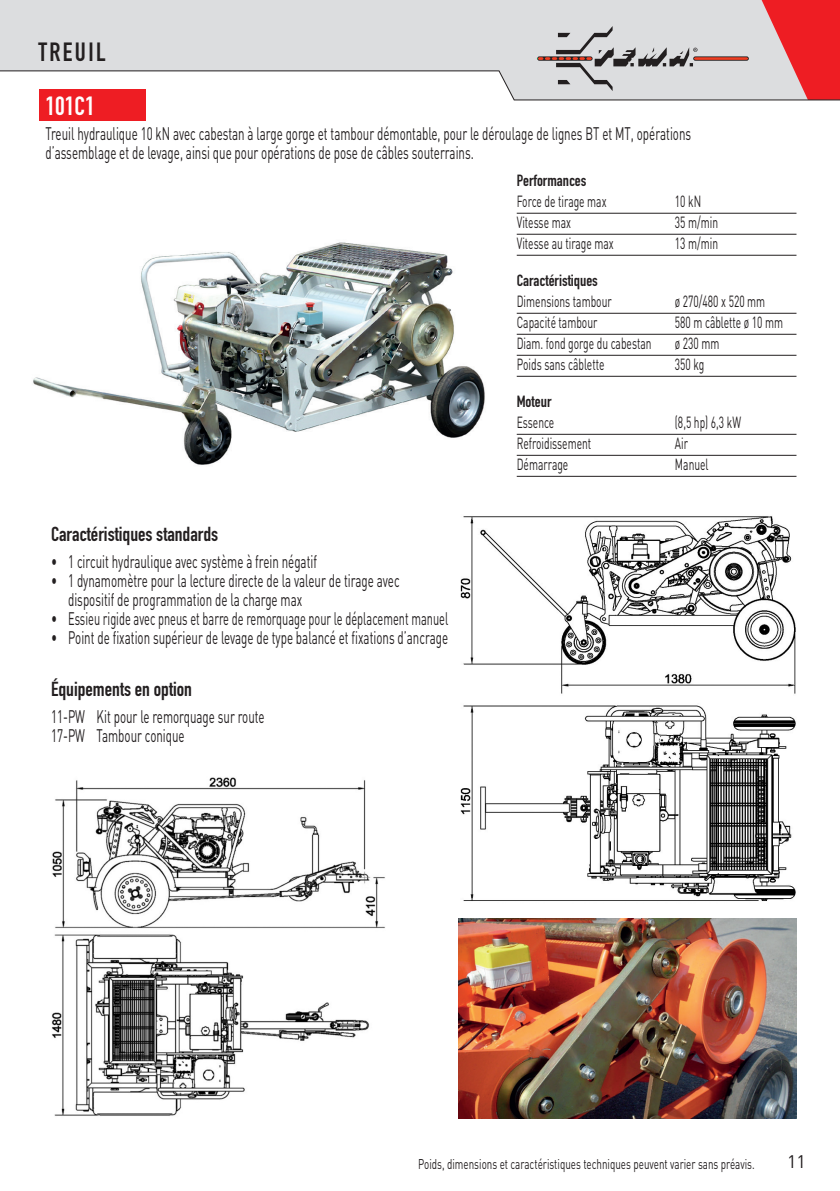
<style>
.page{position:relative;width:840px;height:1191px;background:#fff}
.page>*{position:absolute;margin:0;border:0;box-sizing:border-box;transform-origin:0 0}
.t1{font:26px "DIN Engschrift Std";letter-spacing:.09em;color:#231f20}
.t2{font:26px "DIN Engschrift Std";color:#fff}
.t3{font:20px "DIN Engschrift Std";color:#231f20}
.t4{font:18px/19px "DIN";color:#231f20;scale:.64 1}
.t5{font:18px "DIN";color:#231f20}
.t6{font:16px "DIN";color:#231f20;scale:.64 1}
.t7{font:16px "DIN Engschrift Std";color:#231f20}
.t8{font:14px "DIN";color:#231f20;scale:.7 1}
</style>
<div class="page">
<svg style="left:0;top:0;width:537px;height:100px"></svg>
<img style="left:52px;top:777px;width:333px;height:339px">
<img style="left:33px;top:212px;width:505px;height:264px">
<div style="left:40px;top:89px;width:106px;height:31px;background:#ee1d23"></div>
<hr style="left:516px;top:213px;width:280px;height:1px;background:#231f20">
<hr style="left:516px;top:234px;width:280px;height:1px;background:#231f20">
<hr style="left:516px;top:255px;width:280px;height:1px;background:#231f20">
<hr style="left:516px;top:313px;width:280px;height:1px;background:#231f20">
<hr style="left:516px;top:334px;width:280px;height:1px;background:#231f20">
<hr style="left:516px;top:355px;width:280px;height:1px;background:#231f20">
<hr style="left:516px;top:376px;width:280px;height:1px;background:#231f20">
<hr style="left:516px;top:434px;width:280px;height:1px;background:#231f20">
<hr style="left:516px;top:455px;width:280px;height:1px;background:#231f20">
<hr style="left:516px;top:476px;width:280px;height:1px;background:#231f20">
<img style="left:458px;top:918px;width:338px;height:201px">
<img style="left:460px;top:516px;width:336px;height:385px">
<svg style="left:537px;top:0;width:303px;height:100px;background:#d4adb0"></svg>
<h1 class="t1" style="left:39px;top:37px;width:69px">TREUIL</h1>
<h1 class="t2" style="left:45px;top:91px;width:51px">101C1</h1>
<p class="t4" style="left:45px;top:123px;width:1009px">Treuil hydraulique 10 kN avec cabestan à large gorge et tambour démontable, pour le déroulage de lignes BT et MT, opérations d’assemblage et de levage, ainsi que pour opérations de pose de câbles souterrains.</p>
<p class="t7" style="left:516px;top:171px;width:71px">Performances</p>
<p class="t6" style="left:516px;top:191px;width:142px">Force de tirage max</p>
<p class="t6" style="left:674px;top:191px;width:42px">10 kN</p>
<p class="t6" style="left:516px;top:212px;width:86px">Vitesse max</p>
<p class="t6" style="left:674px;top:212px;width:69px">35 m/min</p>
<p class="t6" style="left:516px;top:233px;width:153px">Vitesse au tirage max</p>
<p class="t6" style="left:674px;top:233px;width:69px">13 m/min</p>
<p class="t7" style="left:516px;top:271px;width:83px">Caractéristiques</p>
<p class="t6" style="left:516px;top:291px;width:150px">Dimensions tambour</p>
<p class="t6" style="left:674px;top:291px;width:143px">ø 270/480 x 520 mm</p>
<p class="t6" style="left:516px;top:312px;width:128px">Capacité tambour</p>
<p class="t6" style="left:674px;top:312px;width:170px">580 m câblette ø 10 mm</p>
<p class="t6" style="left:516px;top:333px;width:212px">Diam. fond gorge du cabestan</p>
<p class="t6" style="left:674px;top:333px;width:71px">ø 230 mm</p>
<p class="t6" style="left:516px;top:354px;width:138px">Poids sans câblette</p>
<p class="t6" style="left:674px;top:354px;width:47px">350 kg</p>
<p class="t7" style="left:516px;top:392px;width:36px">Moteur</p>
<p class="t6" style="left:516px;top:412px;width:60px">Essence</p>
<p class="t6" style="left:674px;top:412px;width:105px">(8,5 hp) 6,3 kW</p>
<p class="t6" style="left:516px;top:433px;width:118px">Refroidissement</p>
<p class="t6" style="left:674px;top:433px;width:22px">Air</p>
<p class="t6" style="left:516px;top:454px;width:82px">Démarrage</p>
<p class="t6" style="left:674px;top:454px;width:54px">Manuel</p>
<p class="t3" style="left:51px;top:522px;width:168px">Caractéristiques standards</p>
<p class="t4" style="left:51px;top:551px;width:417px">• 1 circuit hydraulique avec système à frein négatif</p>
<p class="t4" style="left:68px;top:570px;width:519px;text-indent:-17px">• 1 dynamomètre pour la lecture directe de la valeur de tirage avec dispositif de programmation de la charge max</p>
<p class="t4" style="left:51px;top:608px;width:621px">• Essieu rigide avec pneus et barre de remorquage pour le déplacement manuel</p>
<p class="t4" style="left:51px;top:627px;width:621px">• Point de fixation supérieur de levage de type balancé et fixations d’ancrage</p>
<p class="t3" style="left:51px;top:677px;width:142px">Équipements en option</p>
<p class="t4" style="left:51px;top:706px;width:335px">11-PW Kit pour le remorquage sur route<br>17-PW Tambour conique</p>
<p class="t8" style="left:418px;top:1155px;width:482px">Poids, dimensions et caractéristiques techniques peuvent varier sans préavis.</p>
<p class="t5" style="left:786px;top:1150px;width:20px">11</p>
</div>
